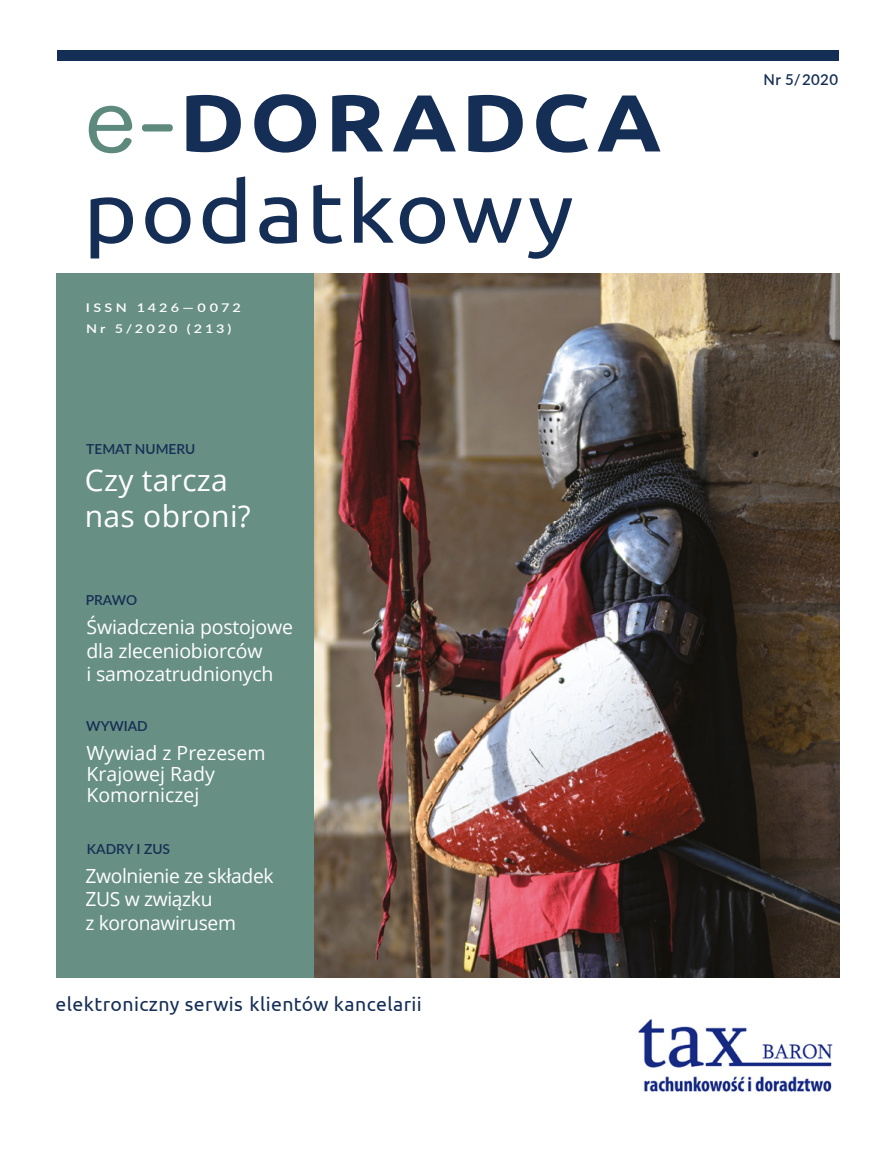
<style>
.page{position:relative;width:893px;height:1149px;background:#fff}
.page>*{position:absolute;margin:0;border:0;box-sizing:border-box;transform-origin:0 0}
.t1{font:85.35px "Ubuntu";letter-spacing:.03em;color:#152e55;scale:1.09 1}
.t2{font:700 80.7px "Ubuntu";letter-spacing:.05em;color:#152e55;scale:1.11 1}
.t3{font:30px/36px "Open Sans";letter-spacing:.01em;color:#fff}
.t4{font:19.5px/23.4px "Open Sans";letter-spacing:-.01em;color:#fff}
.t5{font:19.5px "Ubuntu";letter-spacing:.02em;color:#152e55}
.t6{font:600 15px "Lato";letter-spacing:.025em;color:#152e55}
.t7{font:600 13.8px "Lato";color:#152e55}
.t8{font:600 12px/21.6px "Lato";letter-spacing:.215em;color:#fff;scale:1.2 1}
.s1{font-family:"Hira Maru Pro W4";font-weight:400;font-size:81.45px;color:#5e8a7d}
</style>
<div class="page">
<div style="left:57px;top:50px;width:781px;height:11px;background:#152e55"></div>
<img style="left:314px;top:273px;width:525px;height:704px">
<div style="left:56px;top:273px;width:258px;height:704px;background:#678f83"></div>
<img style="left:638px;top:1019px;width:195px;height:73px">
<h2 class="t2" style="left:85px;top:74px;width:521px"><span class="s1">e-</span>DORADCA</h2>
<h1 class="t1" style="left:83px;top:160px;width:452px">podatkowy</h1>
<p class="t8" style="left:86px;top:296px;width:131px">ISSN 1426—0072<br>Nr 5/2020 (213)</p>
<p class="t7" style="left:86px;top:438px;width:111px">TEMAT NUMERU</p>
<h3 class="t3" style="left:85px;top:461px;width:167px">Czy tarcza nas obroni?</h3>
<p class="t7" style="left:86px;top:590px;width:53px">PRAWO</p>
<p class="t4" style="left:87px;top:615px;width:208px">Świadczenia postojowe dla zleceniobiorców<br>i samozatrudnionych</p>
<p class="t7" style="left:86px;top:716px;width:63px">WYWIAD</p>
<p class="t4" style="left:87px;top:742px;width:181px;line-height:21px">Wywiad z Prezesem<br>Krajowej Rady<br>Komorniczej</p>
<p class="t7" style="left:87px;top:838px;width:85px">KADRY I ZUS</p>
<p class="t4" style="left:85px;top:863px;width:190px">Zwolnienie ze składek<br>ZUS w związku<br>z koronawirusem</p>
<p class="t5" style="left:56px;top:991px;width:368px">elektroniczny serwis klientów kancelarii</p>
<p class="t6" style="left:764px;top:69px;width:76px">Nr 5/ 2020</p>
</div>
